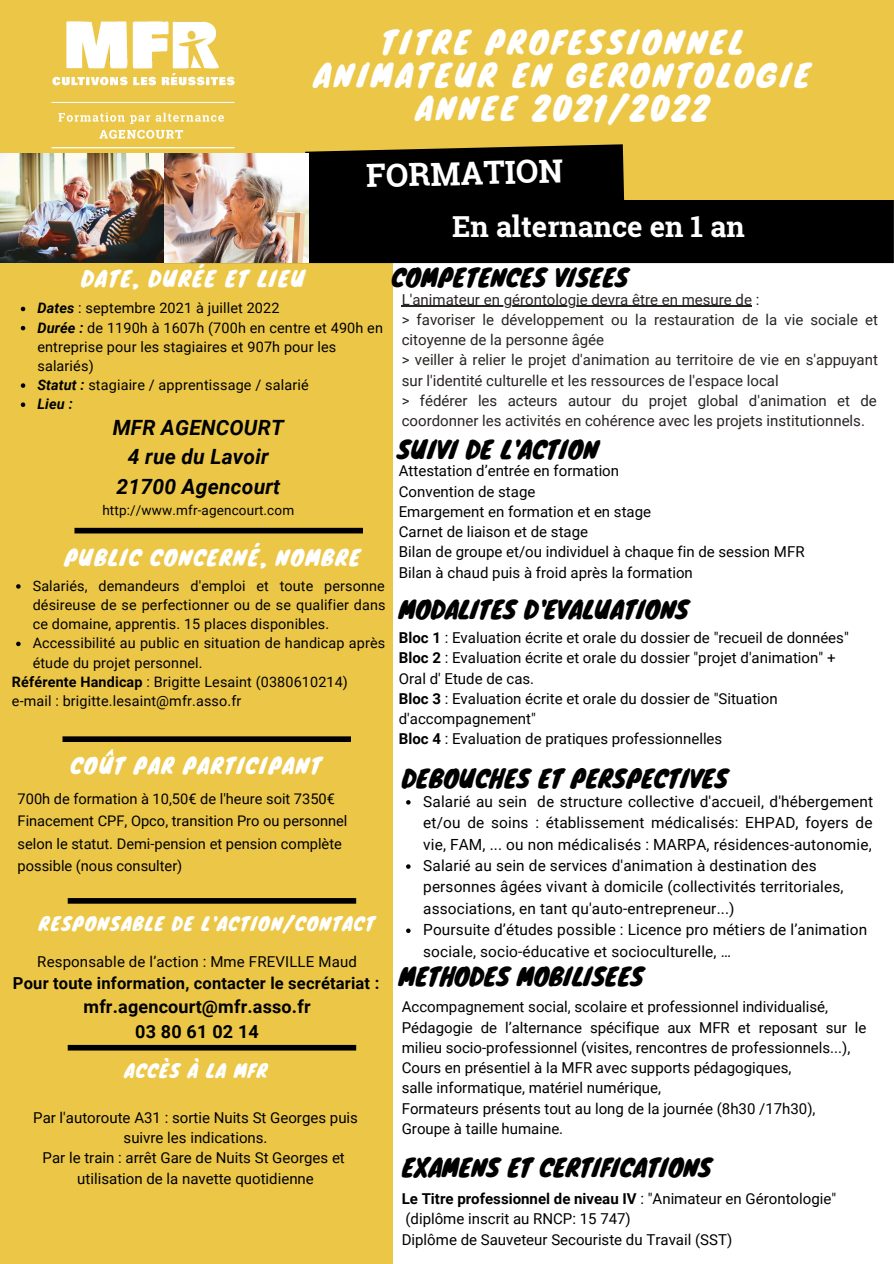
<style>
.page{position:relative;width:894px;height:1264px;background:#fff}
.page>*{position:absolute;margin:0;border:0;box-sizing:border-box;transform-origin:0 0}
.t1{font:700 31.95px "Roboto Slab";color:#fff}
.t2{font:30.45px "Knewave";letter-spacing:.11em;color:#fff}
.t3{font:700 28.95px "Roboto Slab";color:#fff}
.t4{font:24px "Knewave";color:#000}
.t5{font:21px "Knewave";letter-spacing:.07em;color:#fff}
.t6{font:italic 700 21px "Roboto";letter-spacing:.01em;color:#000}
.t7{font:18px "Knewave";letter-spacing:.07em;color:#fff}
.t8{font:700 18px "Roboto";letter-spacing:.01em;color:#000}
.t9{font:700 16.5px "Roboto";letter-spacing:.01em;color:#000}
.t10{font:15.3px/21.5px "Roboto";letter-spacing:.01em;color:#000}
.t11{font:15px/20.2px "Roboto";color:#000}
.t12{font:15px/20.2px "Roboto";color:#282422}
.t13{font:700 15px "Roboto";color:#000}
.t14{font:14.7px/22.5px "Roboto";color:#000}
.t15{font:14.4px/19.2px "Roboto";letter-spacing:.01em;color:#000}
.t16{font:italic 700 14.4px "Roboto";color:#000}
.t17{font:13.5px "Roboto";letter-spacing:.01em;color:#000}
.s1{font-weight:700;font-style:italic}
.s2{font-weight:700}
.s3{font-weight:400}
</style>
<div class="page">
<div style="left:0;top:191px;width:392px;height:1072px;background:#ecc747"></div>
<div style="left:0;top:0;width:893px;height:209px;background:#ecc747"></div>
<svg style="left:74px;top:528px;width:289px;height:5px"></svg>
<svg style="left:62px;top:736px;width:289px;height:6px;background:#0e0c04"></svg>
<svg style="left:68px;top:898px;width:288px;height:5px"></svg>
<svg style="left:68px;top:1044px;width:288px;height:6px;background:#231e0a"></svg>
<svg style="left:305px;top:144px;width:319px;height:56px;background:#110e05"></svg>
<div style="left:164px;top:200px;width:729px;height:63px;background:#000"></div>
<img style="left:163px;top:153px;width:145px;height:109px">
<img style="left:0;top:153px;width:163px;height:110px">
<hr style="left:401px;top:306px;width:350px;height:1px;background:#282422">
<svg style="left:406px;top:800px;width:4px;height:4px"></svg>
<svg style="left:406px;top:864px;width:4px;height:4px"></svg>
<svg style="left:406px;top:928px;width:4px;height:5px"></svg>
<svg style="left:16px;top:584px;width:5px;height:4px"></svg>
<svg style="left:16px;top:641px;width:5px;height:5px"></svg>
<svg style="left:21px;top:307px;width:4px;height:4px"></svg>
<svg style="left:21px;top:326px;width:4px;height:4px"></svg>
<svg style="left:21px;top:383px;width:4px;height:5px"></svg>
<svg style="left:21px;top:402px;width:4px;height:5px"></svg>
<img style="left:51px;top:21px;width:184px;height:128px">
<p class="t2" style="left:381px;top:18px;width:363px">TITRE PROFESSIONNEL</p>
<p class="t2" style="left:314px;top:51px;width:498px">ANIMATEUR EN GERONTOLOGIE</p>
<p class="t2" style="left:415px;top:84px;width:294px">ANNEE 2021/2022</p>
<p class="t1" style="left:366px;top:153px;width:198px;rotate:-1deg">FORMATION</p>
<p class="t3" style="left:452px;top:207px;width:294px">En alternance en 1 an</p>
<p class="t5" style="left:81px;top:262px;width:225px">DATE, DURÉE ET LIEU</p>
<p class="t4" style="left:391px;top:258px;width:238px">COMPETENCES VISEES</p>
<p class="t12" style="left:401px;top:289px;width:359px">L'animateur en gérontologie devra être en mesure de :</p>
<p class="t12" style="left:401px;top:309px;width:477px">&gt; favoriser le développement ou la restauration de la vie sociale et citoyenne de la personne âgée</p>
<p class="t12" style="left:401px;top:350px;width:477px">&gt; veiller à relier le projet d'animation au territoire de vie en s'appuyant sur l'identité culturelle et les ressources de l'espace local</p>
<p class="t12" style="left:401px;top:391px;width:476px">&gt; fédérer les acteurs autour du projet global d'animation et de coordonner les activités en cohérence avec les projets institutionnels.</p>
<p class="t15" style="left:37px;top:299px;width:243px"><span class="s1">Dates</span> : septembre 2021 à juillet 2022</p>
<p class="t15" style="left:37px;top:318px;width:347px"><span class="s1">Durée :</span> de 1190h à 1607h (700h en centre et 490h en entreprise pour les stagiaires et 907h pour les salariés)</p>
<p class="t15" style="left:37px;top:375px;width:273px"><span class="s1">Statut :</span> stagiaire / apprentissage / salarié</p>
<p class="t16" style="left:37px;top:396px;width:37px">Lieu :</p>
<p class="t6" style="left:113px;top:415px;width:172px">MFR AGENCOURT</p>
<p class="t6" style="left:128px;top:445px;width:142px">4 rue du Lavoir</p>
<p class="t6" style="left:116px;top:474px;width:165px">21700 Agencourt</p>
<p class="t17" style="left:102px;top:502px;width:193px">http://www.mfr-agencourt.com</p>
<p class="t4" style="left:397px;top:429px;width:203px">SUIVI DE L'ACTION</p>
<p class="t11" style="left:398px;top:461px;width:222px">Attestation d’entrée en formation</p>
<p class="t11" style="left:398px;top:481px;width:138px">Convention de stage</p>
<p class="t11" style="left:398px;top:501px;width:254px">Emargement en formation et en stage</p>
<p class="t11" style="left:398px;top:522px;width:191px">Carnet de liaison et de stage</p>
<p class="t11" style="left:398px;top:542px;width:407px">Bilan de groupe et/ou individuel à chaque fin de session MFR</p>
<p class="t11" style="left:398px;top:562px;width:295px">Bilan à chaud puis à froid après la formation</p>
<p class="t5" style="left:64px;top:540px;width:297px">PUBLIC CONCERNÉ, NOMBRE</p>
<p class="t15" style="left:33px;top:576px;width:354px;text-align:justify">Salariés, demandeurs d'emploi et toute personne désireuse de se perfectionner ou de se qualifier dans ce domaine, apprentis. 15 places disponibles.</p>
<p class="t15" style="left:33px;top:634px;width:354px">Accessibilité au public en situation de handicap après étude du projet personnel.</p>
<p class="t15" style="left:12px;top:672px;width:337px"><span class="s2">Référente Handicap</span> : Brigitte Lesaint (0380610214)</p>
<p class="t15" style="left:12px;top:691px;width:231px">e-mail : brigitte.lesaint@mfr.asso.fr</p>
<p class="t4" style="left:398px;top:590px;width:291px">MODALITES D'EVALUATIONS</p>
<p class="t11" style="left:398px;top:628px;width:451px"><span class="s2">Bloc 1</span> : Evaluation écrite et orale du dossier de "recueil de données"</p>
<p class="t11" style="left:398px;top:648px;width:438px"><span class="s2">Bloc 2</span> : Evaluation écrite et orale du dossier "projet d'animation" +</p>
<p class="t11" style="left:398px;top:668px;width:137px">Oral d' Etude de cas.</p>
<p class="t11" style="left:398px;top:688px;width:380px"><span class="s2">Bloc 3</span> : Evaluation écrite et orale du dossier de "Situation d'accompagnement"</p>
<p class="t11" style="left:398px;top:729px;width:325px"><span class="s2">Bloc 4</span> : Evaluation de pratiques professionnelles</p>
<p class="t5" style="left:70px;top:748px;width:252px">COÛT PAR PARTICIPANT</p>
<p class="t4" style="left:401px;top:758px;width:328px">DEBOUCHES ET PERSPECTIVES</p>
<p class="t14" style="left:18px;top:787px;width:319px">700h de formation à 10,50€ de l'heure soit 7350€</p>
<p class="t14" style="left:18px;top:810px;width:331px">Finacement CPF, Opco, transition Pro ou personnel selon le statut. Demi-pension et pension complète possible (nous consulter)</p>
<p class="t7" style="left:39px;top:908px;width:337px">RESPONSABLE DE L'ACTION/CONTACT</p>
<p class="t11" style="left:37px;top:951px;width:321px">Responsable de l’action : Mme FREVILLE Maud</p>
<p class="t9" style="left:13px;top:973px;width:368px">Pour toute information, contacter le secrétariat :</p>
<p class="t8" style="left:83px;top:996px;width:228px">mfr.agencourt@mfr.asso.fr</p>
<p class="t8" style="left:135px;top:1020px;width:125px">03 80 61 02 14</p>
<p class="t7" style="left:124px;top:1055px;width:144px">ACCÈS À LA MFR</p>
<p class="t11" style="left:33px;top:1107px;width:326px;text-align:center">Par l'autoroute A31 : sortie Nuits St Georges puis suivre les indications.</p>
<p class="t11" style="left:43px;top:1148px;width:303px">Par le train : arrêt Gare de Nuits St Georges et</p>
<p class="t11" style="left:77px;top:1168px;width:238px">utilisation de la navette quotidienne</p>
<p class="t10" style="left:423px;top:791px;width:451px;text-align:justify">Salarié au sein de structure collective d'accueil, d'hébergement et/ou de soins : établissement médicalisés: EHPAD, foyers de vie, FAM, ... ou non médicalisés : MARPA, résidences-autonomie,</p>
<p class="t10" style="left:423px;top:855px;width:421px">Salarié au sein de services d'animation à destination des personnes âgées vivant à domicile (collectivités territoriales, associations, en tant qu'auto-entrepreneur...)</p>
<p class="t10" style="left:423px;top:919px;width:445px">Poursuite d’études possible : Licence pro métiers de l’animation sociale, socio-éducative et socioculturelle, …</p>
<p class="t4" style="left:398px;top:957px;width:246px">METHODES MOBILISEES</p>
<p class="t11" style="left:401px;top:997px;width:428px">Accompagnement social, scolaire et professionnel individualisé,</p>
<p class="t11" style="left:401px;top:1017px;width:466px">Pédagogie de l’alternance spécifique aux MFR et reposant sur le milieu socio-professionnel (visites, rencontres de professionnels...),</p>
<p class="t11" style="left:401px;top:1057px;width:391px">Cours en présentiel à la MFR avec supports pédagogiques,</p>
<p class="t11" style="left:401px;top:1078px;width:261px">salle informatique, matériel numérique,</p>
<p class="t11" style="left:401px;top:1098px;width:415px">Formateurs présents tout au long de la journée (8h30 /17h30),</p>
<p class="t11" style="left:401px;top:1118px;width:163px">Groupe à taille humaine.</p>
<p class="t4" style="left:401px;top:1147px;width:311px">EXAMENS ET CERTIFICATIONS</p>
<p class="t13" style="left:401px;top:1189px;width:436px">Le Titre professionnel de niveau IV <span class="s3">: "Animateur en Gérontologie"</span></p>
<p class="t11" style="left:405px;top:1208px;width:227px">(diplôme inscrit au RNCP: 15 747)</p>
<p class="t11" style="left:401px;top:1229px;width:332px">Diplôme de Sauveteur Secouriste du Travail (SST)</p>
</div>
